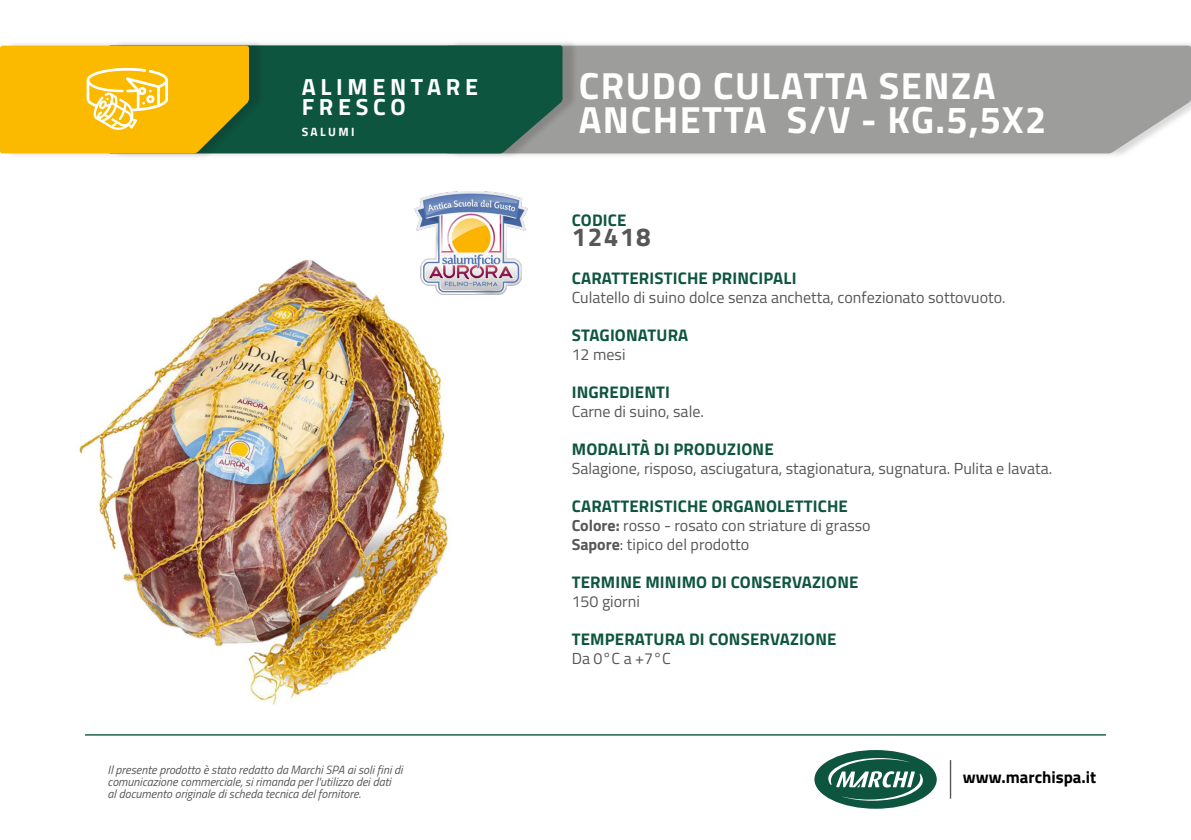
<style>
.page{position:relative;width:1191px;height:840px;background:#fff}
.page>*{position:absolute;margin:0;border:0;box-sizing:border-box;transform-origin:0 0}
.t1{font:700 37.8px/34.2px "Titillium Web";letter-spacing:.04em;color:#fff}
.t2{font:700 26px "Titillium Web";letter-spacing:.06em;color:#575756}
.t3{font:700 23.4px/19.8px "Titillium Web";letter-spacing:.2em;color:#fff}
.t4{font:700 16.8px "Titillium Web";letter-spacing:.01em;color:#0e5540}
.t5{font:700 16.8px "Titillium Web";color:#000}
.t6{font:16px/19px "Titillium Web";color:#575756}
.t7{font:italic 12px/12px "Titillium Web";color:#575756}
.t8{font:700 12px "Titillium Web";letter-spacing:.2em;color:#fff}
.s1{font-weight:700}
</style>
<div class="page">
<hr style="left:949px;top:759px;width:2px;height:39px;background:#575756">
<div style="left:814px;top:749px;width:122px;height:59px;background:#0e5540;border-radius:50%"></div>
<svg style="left:828px;top:757px;width:95px;height:43px"></svg>
<hr style="left:85px;top:733px;width:1021px;height:2px;background:#0e5540">
<div style="left:450px;top:40px;width:741px;height:119px;background:#000;opacity:.15"></div>
<div style="left:578px;top:46px;width:613px;height:107px;background:#9d9d9c"></div>
<div style="left:113px;top:40px;width:465px;height:119px;background:#000;opacity:.15"></div>
<div style="left:265px;top:45px;width:297px;height:108px;background:#0e5540"></div>
<div style="left:5px;top:40px;width:260px;height:119px;background:#000;opacity:.15"></div>
<svg style="left:0;top:46px;width:249px;height:107px;background:#efb811"></svg>
<img style="left:79px;top:259px;width:391px;height:446px">
<img style="left:414px;top:191px;width:113px;height:103px">
<h3 class="t3" style="left:302px;top:75px;width:178px">ALIMENTARE<br>FRESCO</h3>
<p class="t8" style="left:302px;top:122px;width:54px">SALUMI</p>
<p class="t7" style="left:108px;top:762px;width:296px">Il presente prodotto è stato redatto da Marchi SPA ai soli fini di comunicazione commerciale, si rimanda per l'utilizzo dei dati<br>al documento originale di scheda tecnica del fornitore.</p>
<h1 class="t1" style="left:578px;top:66px;width:469px">CRUDO CULATTA SENZA<br>ANCHETTA S/V - KG.5,5X2</h1>
<p class="t4" style="left:572px;top:207px;width:56px">CODICE</p>
<h2 class="t2" style="left:571px;top:216px;width:81px">12418</h2>
<p class="t4" style="left:572px;top:265px;width:226px">CARATTERISTICHE PRINCIPALI</p>
<p class="t6" style="left:571px;top:287px;width:435px">Culatello di suino dolce senza anchetta, confezionato sottovuoto.</p>
<p class="t4" style="left:572px;top:322px;width:118px">STAGIONATURA</p>
<p class="t6" style="left:571px;top:344px;width:55px">12 mesi</p>
<p class="t4" style="left:572px;top:379px;width:100px">INGREDIENTI</p>
<p class="t6" style="left:571px;top:401px;width:134px">Carne di suino, sale.</p>
<p class="t4" style="left:572px;top:436px;width:203px">MODALITÀ DI PRODUZIONE</p>
<p class="t6" style="left:571px;top:458px;width:482px">Salagione, risposo, asciugatura, stagionatura, sugnatura. Pulita e lavata.</p>
<p class="t4" style="left:572px;top:493px;width:278px">CARATTERISTICHE ORGANOLETTICHE</p>
<p class="t6" style="left:571px;top:515px;width:300px"><span class="s1">Colore:</span> rosso - rosato con striature di grasso<br><span class="s1">Sapore</span>: tipico del prodotto</p>
<p class="t4" style="left:572px;top:569px;width:288px">TERMINE MINIMO DI CONSERVAZIONE</p>
<p class="t6" style="left:571px;top:591px;width:70px">150 giorni</p>
<p class="t4" style="left:572px;top:626px;width:266px">TEMPERATURA DI CONSERVAZIONE</p>
<p class="t6" style="left:571px;top:648px;width:101px">Da 0°C a +7°C</p>
<p class="t5" style="left:963px;top:764px;width:135px">www.marchispa.it</p>
</div>
